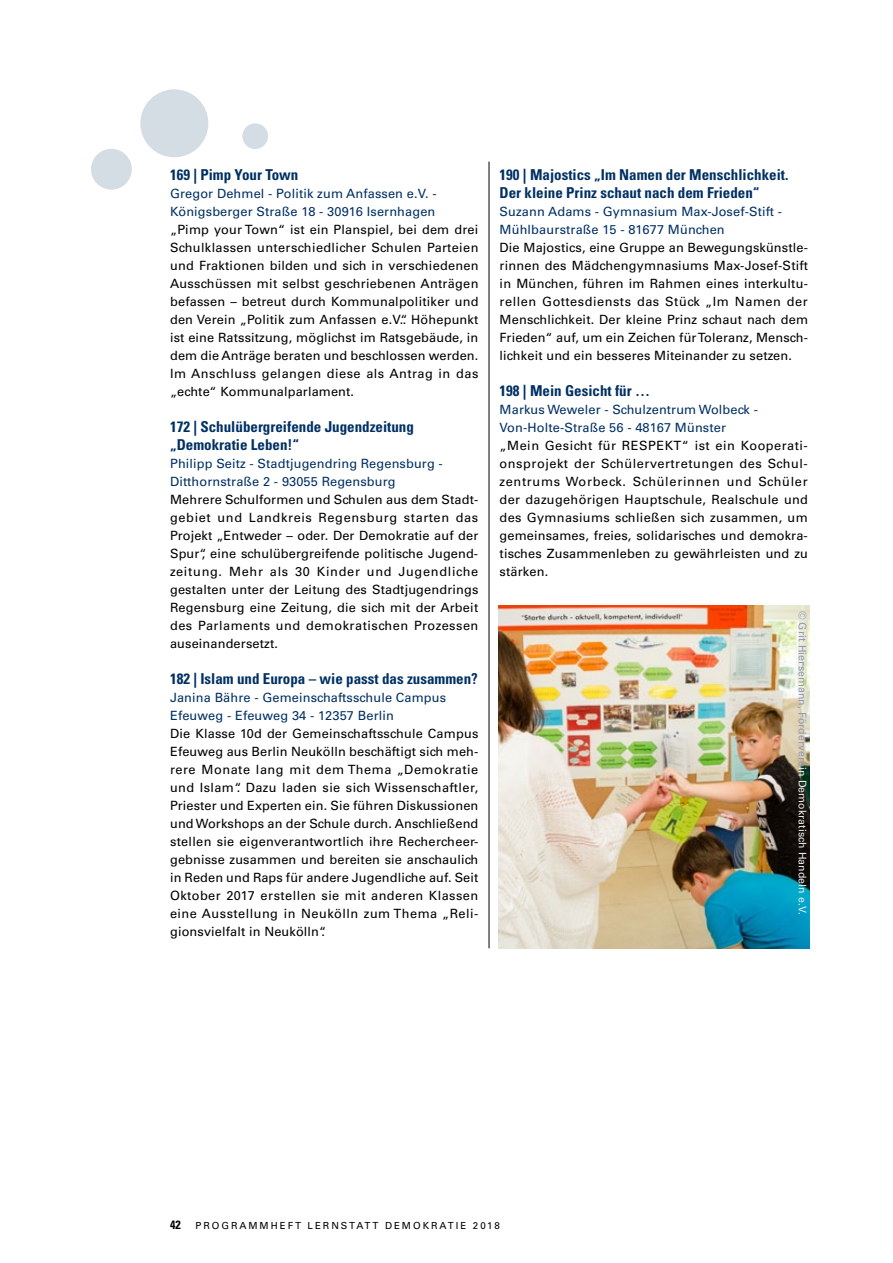
<style>
.page{position:relative;width:893px;height:1263px;background:#fff}
.page>*{position:absolute;margin:0;border:0;box-sizing:border-box;transform-origin:0 0}
.t1{font:700 condensed 15px/18px "Univers LT";color:#003063}
.t2{font:12.75px/18px "Univers LT Std";letter-spacing:.01em;color:#000;text-align:justify}
.t3{font:12.75px/18px "Univers LT Std";letter-spacing:.01em;color:#003063}
.t4{font:10.5px "Univers LT Std";letter-spacing:.01em;color:#8e98bb}
.t5{font:9.75px "Univers LT Std";letter-spacing:.2em;color:#000}
.s1{color:#ededed}
.s2{font-weight:700;font-stretch:condensed;font-size:12px}
</style>
<div class="page">
<img style="left:499px;top:605px;width:311px;height:343px">
<div style="left:91px;top:149px;width:41px;height:41px;background:#d4dce4;border-radius:50%"></div>
<div style="left:242px;top:123px;width:26px;height:26px;background:#d4dce4;border-radius:50%"></div>
<div style="left:140px;top:89px;width:68px;height:68px;background:#d4dce4;border-radius:50%"></div>
<hr style="left:489px;top:162px;width:1px;height:786px;background:#000">
<p class="t1" style="left:170px;top:166px;width:130px">169 | Pimp Your Town</p>
<p class="t3" style="left:170px;top:185px;width:268px">Gregor Dehmel - Politik zum Anfassen e.V. -<br>Königsberger Straße 18 - 30916 Isernhagen</p>
<p class="t2" style="left:170px;top:221px;width:310px">„Pimp your Town“ ist ein Planspiel, bei dem drei Schulklassen unterschiedlicher Schulen Parteien und Fraktionen bilden und sich in verschiedenen Ausschüssen mit selbst geschriebenen Anträgen befassen – betreut durch Kommunalpolitiker und den Verein „Politik zum Anfassen e.V.“. Höhepunkt ist eine Ratssitzung, möglichst im Ratsgebäude, in dem die Anträge beraten und beschlossen werden.<br>Im Anschluss gelangen diese als Antrag in das „echte“ Kommunalparlament.</p>
<p class="t1" style="left:170px;top:418px;width:245px">172 | Schulübergreifende Jugendzeitung „Demokratie Leben!“</p>
<p class="t3" style="left:170px;top:455px;width:274px">Philipp Seitz - Stadtjugendring Regensburg -<br>Ditthornstraße 2 - 93055 Regensburg</p>
<p class="t2" style="left:170px;top:491px;width:310px">Mehrere Schulformen und Schulen aus dem Stadt&shy;gebiet und Landkreis Regensburg starten das Projekt „Entweder – oder. Der Demokratie auf der Spur“, eine schulübergreifende politische Jugend&shy;zeitung. Mehr als 30 Kinder und Jugendliche gestalten unter der Leitung des Stadtjugendrings Regensburg eine Zeitung, die sich mit der Arbeit des Parlaments und demokratischen Prozessen auseinandersetzt.</p>
<p class="t1" style="left:170px;top:670px;width:309px">182 | Islam und Europa – wie passt das zusammen?</p>
<p class="t3" style="left:170px;top:689px;width:278px">Janina Bähre - Gemeinschaftsschule Campus<br>Efeuweg - Efeuweg 34 - 12357 Berlin</p>
<p class="t2" style="left:170px;top:725px;width:310px">Die Klasse 10d der Gemeinschaftsschule Campus Efeuweg aus Berlin Neukölln beschäftigt sich meh&shy;rere Monate lang mit dem Thema „Demokratie und Islam“. Dazu laden sie sich Wissenschaftler, Priester und Experten ein. Sie führen Diskussionen und Workshops an der Schule durch. Anschließend stellen sie eigenverantwortlich ihre Rechercheer&shy;gebnisse zusammen und bereiten sie anschaulich in Reden und Raps für andere Jugendliche auf. Seit Oktober 2017 erstellen sie mit anderen Klassen eine Ausstellung in Neukölln zum Thema „Reli&shy;gionsvielfalt in Neukölln“.</p>
<p class="t1" style="left:500px;top:166px;width:290px">190 | Majostics „Im Namen der Menschlichkeit.<br>Der kleine Prinz schaut nach dem Frieden“</p>
<p class="t3" style="left:500px;top:203px;width:284px">Suzann Adams - Gymnasium Max-Josef-Stift -<br>Mühlbaurstraße 15 - 81677 München</p>
<p class="t2" style="left:500px;top:239px;width:310px">Die Majostics, eine Gruppe an Bewegungskünstle&shy;rinnen des Mädchengymnasiums Max-Josef-Stift in München, führen im Rahmen eines interkultu&shy;rellen Gottesdiensts das Stück „Im Namen der Menschlichkeit. Der kleine Prinz schaut nach dem Frieden“ auf, um ein Zeichen für Toleranz, Mensch&shy;lichkeit und ein besseres Miteinander zu setzen.</p>
<p class="t1" style="left:500px;top:382px;width:152px">198 | Mein Gesicht für …</p>
<p class="t3" style="left:500px;top:401px;width:260px">Markus Weweler - Schulzentrum Wolbeck -<br>Von-Holte-Straße 56 - 48167 Münster</p>
<p class="t2" style="left:500px;top:437px;width:310px">„Mein Gesicht für RESPEKT“ ist ein Kooperati&shy;onsprojekt der Schülervertretungen des Schul&shy;zentrums Worbeck. Schülerinnen und Schüler der dazugehörigen Hauptschule, Realschule und des Gymnasiums schließen sich zusammen, um gemeinsames, freies, solidarisches und demokra&shy;tisches Zusammenleben zu gewährleisten und zu stärken.</p>
<p class="t4" style="left:809px;top:611px;width:305px;rotate:90deg">© Grit Hiersemann, Fördervere<span class="s1">in Demokratisch Handeln e.V.</span></p>
<p class="t5" style="left:170px;top:1220px;width:331px"><span class="s2">42</span> Programmheft Lernstatt Demokratie 2018</p>
</div>
